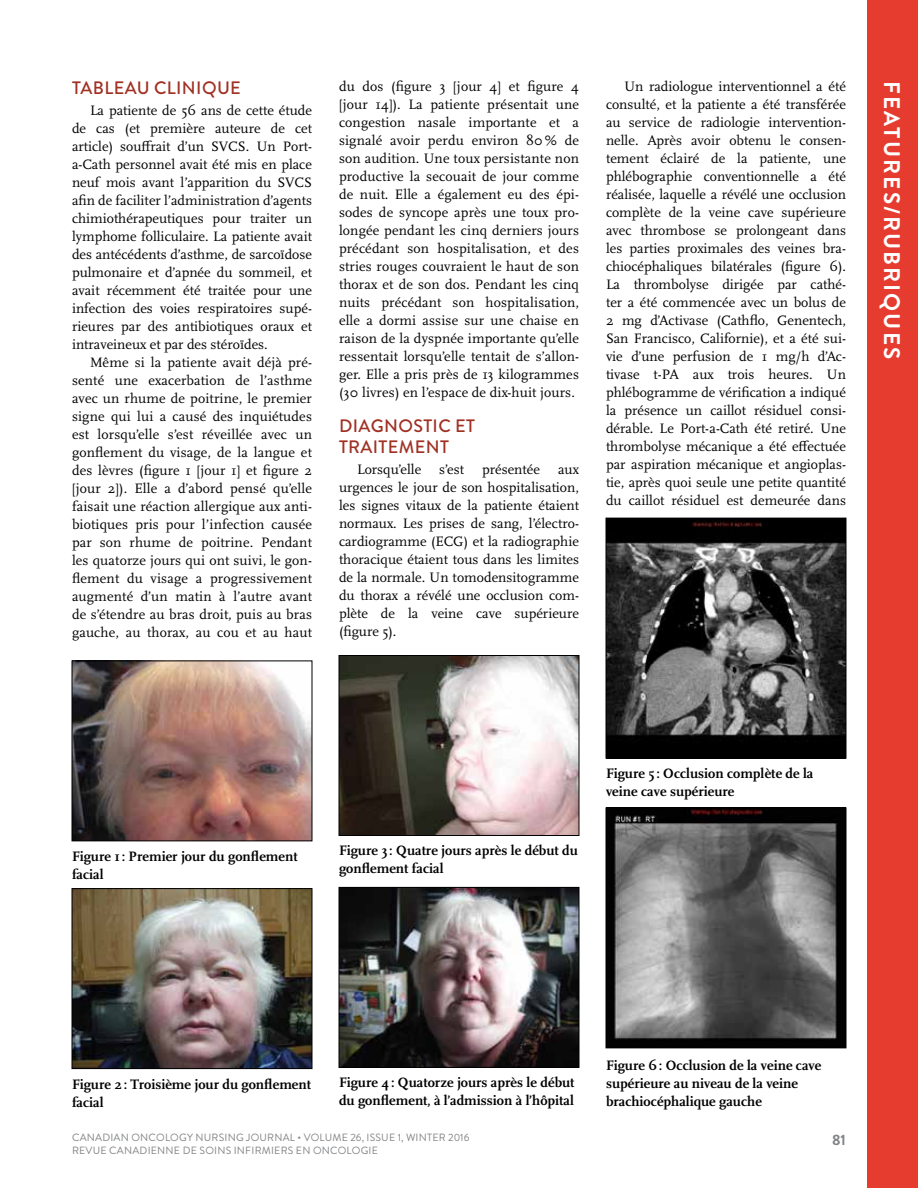
<style>
.page{position:relative;width:918px;height:1188px;background:#fff}
.page>*{position:absolute;margin:0;border:0;box-sizing:border-box;transform-origin:0 0}
.t1{font:700 22.5px "Brandon Grotesque";letter-spacing:.095em;color:#fff}
.t2{font:500 18px "Brandon Grotesque";letter-spacing:.02em;color:#a03123}
.t3{font:700 15px "Brandon Grotesque";color:#808285}
.t4{font:14.25px/18px "Scala Pro";color:#000;text-align:justify}
.t5{font:700 14.25px/18px "Scala Pro";color:#000}
.t6{font:10.5px/12.6px "Brandon Grotesque";letter-spacing:.02em;color:#808285}
</style>
<div class="page">
<div style="left:867px;top:0;width:51px;height:1188px;background:#e63c2f"></div>
<img style="left:74px;top:663px;width:236px;height:176px">
<div style="left:72px;top:661px;width:240px;height:180px;border:1px solid #000"></div>
<img style="left:74px;top:890px;width:236px;height:177px">
<div style="left:72px;top:888px;width:240px;height:181px;border:1px solid #000"></div>
<img style="left:341px;top:657px;width:236px;height:177px">
<div style="left:339px;top:655px;width:240px;height:181px;border:1px solid #000"></div>
<img style="left:341px;top:889px;width:236px;height:177px">
<div style="left:339px;top:887px;width:240px;height:181px;border:1px solid #000"></div>
<img style="left:608px;top:520px;width:236px;height:236px">
<div style="left:606px;top:518px;width:240px;height:240px;border:1px solid #000"></div>
<img style="left:608px;top:810px;width:236px;height:236px">
<div style="left:606px;top:808px;width:240px;height:240px;border:1px solid #000"></div>
<p class="t2" style="left:72px;top:75px;width:157px">TABLEAU CLI NIQUE</p>
<p class="t4" style="left:72px;top:101px;width:242px;text-indent:18px">La patiente de 56 ans de cette étude de cas (et première auteure de cet article) souffrait d’un SVCS. Un Port&shy;a-Cath personnel avait été mis en place neuf mois avant l’apparition du SVCS afin de faciliter l’administration d’agents chimiothérapeutiques pour traiter un lymphome folliculaire. La patiente avait des antécédents d’asthme, de sarcoïdose pulmonaire et d’apnée du sommeil, et avait récemment été traitée pour une infection des voies respiratoires supé&shy;rieures par des antibiotiques oraux et intraveineux et par des stéroïdes.</p>
<p class="t4" style="left:72px;top:353px;width:242px;text-indent:18px">Même si la patiente avait déjà pré&shy;senté une exacerbation de l’asthme avec un rhume de poitrine, le premier signe qui lui a causé des inquiétudes est lorsqu’elle s’est réveillée avec un gonflement du visage, de la langue et des lèvres (figure 1 [jour 1] et figure 2 [jour 2]). Elle a d’abord pensé qu’elle faisait une réaction allergique aux anti&shy;biotiques pris pour l’infection causée par son rhume de poitrine. Pendant les quatorze jours qui ont suivi, le gon&shy;flement du visage a progressivement augmenté d’un matin à l’autre avant de s’étendre au bras droit, puis au bras gauche, au thorax, au cou et au haut</p>
<p class="t4" style="left:339px;top:78px;width:242px">du dos (figure 3 [jour 4] et figure 4 [jour 14]). La patiente présentait une congestion nasale importante et a signalé avoir perdu environ 80 % de son audition. Une toux persistante non productive la secouait de jour comme de nuit. Elle a également eu des épi&shy;sodes de syncope après une toux pro&shy;longée pendant les cinq derniers jours précédant son hospitalisation, et des stries rouges couvraient le haut de son thorax et de son dos. Pendant les cinq nuits précédant son hospitalisation, elle a dormi assise sur une chaise en raison de la dyspnée importante qu’elle ressentait lorsqu’elle tentait de s’allon&shy;ger. Elle a pris près de 13 kilogrammes (30 livres) en l’espace de dix-huit jours.</p>
<p class="t2" style="left:339px;top:413px;width:85px">DIAGNOSTIC</p>
<p class="t2" style="left:455px;top:413px;width:10px">ET</p>
<p class="t2" style="left:339px;top:434px;width:111px">TRAITEMENT</p>
<p class="t4" style="left:357px;top:460px;width:66px">Lorsqu’elle</p>
<p class="t4" style="left:439px;top:460px;width:26px">s’est</p>
<p class="t4" style="left:482px;top:460px;width:59px">présentée</p>
<p class="t4" style="left:339px;top:460px;width:242px;text-indent:219px">aux urgences le jour de son hospitalisation, les signes vitaux de la patiente étaient normaux. Les prises de sang, l’électro&shy;cardiogramme (ECG) et la radiographie thoracique étaient tous dans les limites de la normale. Un tomodensitogramme du thorax a révélé une occlusion com&shy;plète de la veine cave supérieure (figure 5).</p>
<p class="t4" style="left:606px;top:78px;width:242px;text-indent:18px">Un radiologue interventionnel a été consulté, et la patiente a été transférée au service de radiologie intervention&shy;nelle. Après avoir obtenu le consen&shy;tement éclairé de la patiente, une phlébographie conventionnelle a été réalisée, laquelle a révélé une occlusion complète de la veine cave supérieure avec thrombose se prolongeant dans les parties proximales des veines bra&shy;chiocéphaliques bilatérales (figure 6).<br>La thrombolyse dirigée par cathé&shy;ter a été commencée avec un bolus de 2 mg d’Activase (Cathflo, Genentech, San Francisco, Californie), et a été sui&shy;vie d’une perfusion de 1 mg/h d’Ac&shy;tivase t-PA aux trois heures. Un phlébogramme de vérification a indiqué la présence un caillot résiduel consi&shy;dérable. Le Port-a-Cath été retiré. Une thrombolyse mécanique a été effectuée par aspiration mécanique et angioplas&shy;tie, après quoi seule une petite quantité du caillot résiduel est demeurée dans</p>
<h1 class="t1" style="left:908px;top:81px;width:277px;rotate:90deg">FEATURES/Ru briques</h1>
<p class="t5" style="left:72px;top:847px;width:227px">Figure 1: Premier jour du gonflement facial</p>
<p class="t5" style="left:339px;top:842px;width:240px">Figure 3 : Quatre jours après le début du gonflement facial</p>
<p class="t5" style="left:606px;top:764px;width:209px">Figure 5 : Occlusion complète de la veine cave supérieure</p>
<p class="t5" style="left:72px;top:1075px;width:241px">Figure 2: Troisième jour du gonflement facial</p>
<p class="t5" style="left:339px;top:1074px;width:237px">Figure 4: Quatorze jours après le début du gonflement, à l’admission à l’hôpital</p>
<p class="t5" style="left:606px;top:1056px;width:217px">Figure 6: Occlusion de la veine cave supérieure au niveau de la veine brachiocéphalique gauche</p>
<p class="t6" style="left:72px;top:1132px;width:86px">CANADIAN ONCO</p>
<p class="t3" style="left:832px;top:1129px;width:15px">81</p>
<p class="t6" style="left:72px;top:1132px;width:399px;text-indent:93px">LOGY N URSING JOURNAL • VOLUME 26, ISSUE 1, WINTER 2016<br>REVUE CANADIENNE DE SOINS INFIRMIERS EN ONCOLOGIE</p>
</div>
